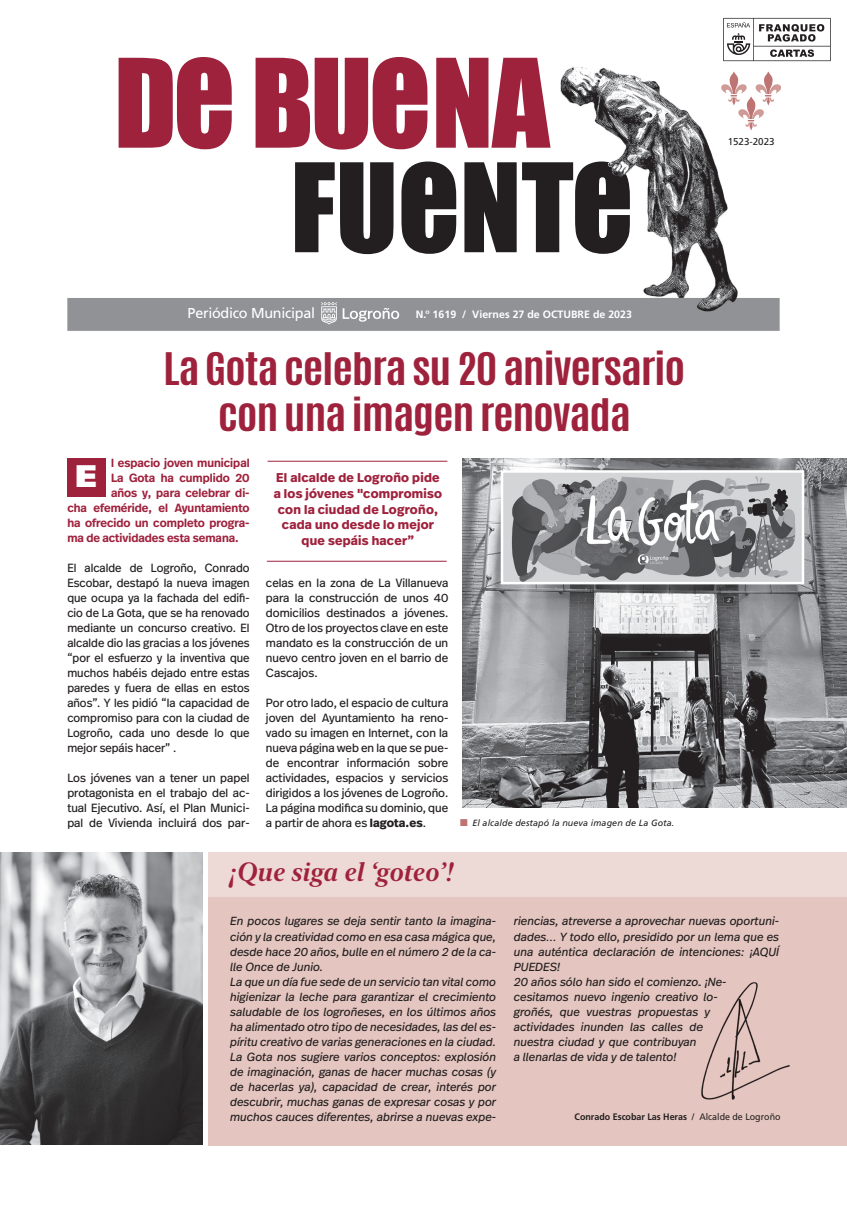
<style>
.page{position:relative;width:847px;height:1205px;background:#fff}
.page>*{position:absolute;margin:0;border:0;box-sizing:border-box;transform-origin:0 0}
.t1{font:700 37.5px/46.2px "Antonio";letter-spacing:-.03em;color:#9f223d;text-align:center;scale:1.18 1}
.t2{font:900 31.25px "Frutiger LT Std";color:#fff}
.t3{font:italic 600 26.25px "New York Large";letter-spacing:.005em;color:#9f223d}
.t4{font:14.38px "Frutiger LT Std";letter-spacing:-.02em;color:#fff}
.t5{font:700 12.75px/15.6px "Real Head Pro";letter-spacing:.02em;color:#9f223d;text-align:center}
.t6{font:11.88px/15px "Real Head Pro";color:#231f20;text-align:justify}
.t7{font:600 11.88px "Real Head Pro";color:#9f223d}
.t8{font:italic 11.75px/15px "Real Head Pro";letter-spacing:.01em;color:#231f20}
.t9{font:700 10.62px "Frutiger LT Std";color:#fff}
.t10{font:10px "Frutiger LT Std";color:#231f20}
.t11{font:700 9.38px "Frutiger LT Std";color:#231f20;scale:.95 1}
.t12{font:italic 9px "Frutiger LT Std";letter-spacing:.01em;color:#231f20}
.s1{font-weight:700}
.s2{color:#be7473}
.s3{font-weight:400}
</style>
<div class="page">
<img style="left:67px;top:65px;width:671px;height:266px">
<img style="left:737px;top:297px;width:43px;height:34px">
<svg style="left:723px;top:18px;width:108px;height:43px"></svg>
<svg style="left:256px;top:57px;width:294px;height:93px"></svg>
<svg style="left:321px;top:302px;width:16px;height:22px"></svg>
<svg style="left:343px;top:308px;width:56px;height:14px"></svg>
<svg style="left:119px;top:57px;width:113px;height:92px"></svg>
<div style="left:121px;top:72px;width:19px;height:64px;background:#9f223d"></div>
<svg style="left:721px;top:71px;width:60px;height:60px"></svg>
<div style="left:208px;top:896px;width:639px;height:249px;background:#e4c5bf"></div>
<img style="left:1px;top:852px;width:202px;height:292px">
<img style="left:701px;top:982px;width:89px;height:118px">
<div style="left:67px;top:458px;width:38px;height:39px;background:#9f223d"></div>
<div style="left:208px;top:852px;width:639px;height:45px;background:#edd9d5"></div>
<img style="left:462px;top:459px;width:385px;height:348px">
<img style="left:504px;top:473px;width:297px;height:108px">
<div style="left:501px;top:470px;width:303px;height:114px;border:2px solid #fff"></div>
<hr style="left:268px;top:461px;width:179px;height:1px;background:#9f223d">
<hr style="left:267px;top:561px;width:180px;height:1px;background:#9f223d">
<p class="t10" style="left:728px;top:135px;width:48px">1523-2023</p>
<p class="t4" style="left:188px;top:305px;width:129px">Periódico Municipal</p>
<h1 class="t1" style="left:163px;top:346px;width:444px">La Gota celebra su 20 aniversario con una imagen renovada</h1>
<p class="t9" style="left:416px;top:308px;width:218px">N.º 1619 / Viernes 27 de OCTUBRE de 2023</p>
<p class="t7" style="left:111px;top:454px;width:140px">l espacio joven municipal</p>
<p class="t7" style="left:111px;top:469px;width:140px">La Gota ha cumplido 20</p>
<p class="t7" style="left:111px;top:484px;width:140px">años y, para celebrar di-</p>
<p class="t7" style="left:67px;top:499px;width:184px">cha efeméride, el Ayuntamiento</p>
<p class="t7" style="left:67px;top:514px;width:184px">ha ofrecido un completo progra-</p>
<p class="t7" style="left:67px;top:529px;width:173px">ma de actividades esta semana.</p>
<p class="t6" style="left:67px;top:560px;width:184px">El alcalde de Logroño, Conrado Escobar, destapó la nueva imagen que ocupa ya la fachada del edifi&shy;cio de La Gota, que se ha renovado mediante un concurso creativo. El alcalde dio las gracias a los jóvenes “por el esfuerzo y la inventiva que muchos habéis dejado entre estas paredes y fuera de ellas en estos años”. Y les pidió “la capacidad de compromiso para con la ciudad de Logroño, cada uno desde lo que mejor sepáis hacer” .</p>
<p class="t6" style="left:67px;top:770px;width:184px">Los jóvenes van a tener un papel protagonista en el trabajo del ac&shy;tual Ejecutivo. Así, el Plan Munici&shy;pal de Vivienda incluirá dos par-</p>
<h2 class="t2" style="left:76px;top:457px;width:23px">E</h2>
<p class="t5" style="left:274px;top:470px;width:170px">El alcalde de Logroño pide a los jóvenes "compromiso con la ciudad de Logroño, cada uno desde lo mejor que sepáis hacer”</p>
<p class="t6" style="left:266px;top:575px;width:184px">celas en la zona de La Villanueva para la construcción de unos 40 domicilios destinados a jóvenes.<br>Otro de los proyectos clave en este mandato es la construcción de un nuevo centro joven en el barrio de Cascajos.</p>
<p class="t6" style="left:266px;top:695px;width:184px">Por otro lado, el espacio de cultura joven del Ayuntamiento ha reno&shy;vado su imagen en Internet, con la nueva página web en la que se pue&shy;de encontrar información sobre actividades, espacios y servicios dirigidos a los jóvenes de Logroño.<br>La página modifica su dominio, que a partir de ahora es <span class="s1">lagota.es</span>.</p>
<p class="t12" style="left:460px;top:817px;width:216px"><span class="s2">■</span> El alcalde destapó la nueva imagen de La Gota.</p>
<h3 class="t3" style="left:228px;top:853px;width:226px">¡Que siga el ‘goteo’!</h3>
<p class="t8" style="left:230px;top:913px;width:267px">En pocos lugares se deja sentir tanto la imagina&shy;ción y la creatividad como en esa casa mágica que, desde hace 20 años, bulle en el número 2 de la ca&shy;lle Once de Junio.<br>La que un día fue sede de un servicio tan vital como higienizar la leche para garantizar el crecimiento saludable de los logroñeses, en los últimos años ha alimentado otro tipo de necesidades, las del es&shy;píritu creativo de varias generaciones en la ciudad.<br>La Gota nos sugiere varios conceptos: explosión de imaginación, ganas de hacer muchas cosas (y de hacerlas ya), capacidad de crear, interés por descubrir, muchas ganas de expresar cosas y por muchos cauces diferentes, abrirse a nuevas expe-</p>
<p class="t8" style="left:514px;top:913px;width:267px">riencias, atreverse a aprovechar nuevas oportuni&shy;dades… Y todo ello, presidido por un lema que es una auténtica declaración de intenciones: ¡AQUÍ PUEDES!<br>20 años sólo han sido el comienzo. ¡Ne&shy;cesitamos nuevo ingenio creativo lo-<br>groñés, que vuestras propuestas y<br>actividades inunden las calles de<br>nuestra ciudad y que contribuyan<br>a llenarlas de vida y de talento!</p>
<p class="t11" style="left:575px;top:1111px;width:218px">Conrado Escobar Las Heras <span class="s3">/ Alcalde de Logroño</span></p>
</div>
